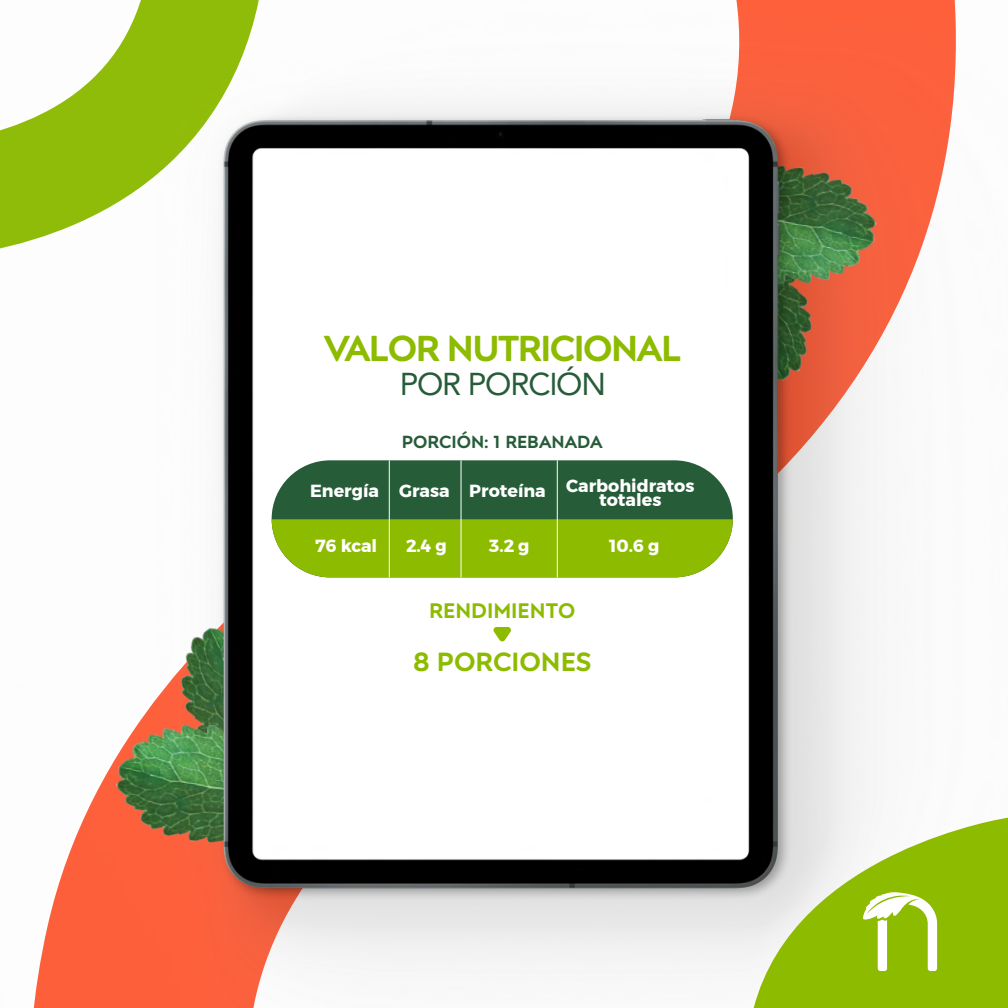
<style>
.page{position:relative;width:1008px;height:1008px;background:#fff}
.page>*{position:absolute;margin:0;border:0;box-sizing:border-box;transform-origin:0 0}
.t1{font:600 36.05px "Posterama 1927";letter-spacing:-.04em;color:#8dbb00}
.t2{font:31.5px "Avenir";letter-spacing:-.04em;color:#275c39}
.t3{font:600 26.25px "Posterama 1927";color:#8dbb00}
.t4{font:600 21px "Posterama 1927";color:#8dbb00}
.t5{font:700 17.5px/14px "Montserrat";color:#fff;text-align:center}
.t6{font:600 17.5px "Posterama 1927";color:#275c39}
</style>
<div class="page">
<img style="left:0;top:0;width:1008px;height:1008px">
<svg style="left:754px;top:818px;width:254px;height:190px;fill:#8dbb00"></svg>
<svg style="left:863px;top:892px;width:74px;height:79px"></svg>
<div style="left:272px;top:460px;width:461px;height:117px;background:#275c39;border-radius:59px"></div>
<svg style="left:272px;top:519px;width:461px;height:58px;background:#92be0e"></svg>
<hr style="left:557px;top:460px;width:1px;height:117px;background:#fff">
<hr style="left:461px;top:460px;width:1px;height:117px;background:#fff">
<hr style="left:389px;top:460px;width:1px;height:117px;background:#fff">
<svg style="left:493px;top:627px;width:19px;height:15px"></svg>
<h1 class="t1" style="left:324px;top:324px;width:359px">VALOR NUTRICIONAL</h1>
<h2 class="t2" style="left:400px;top:358px;width:208px">POR PORCIÓN</h2>
<p class="t6" style="left:402px;top:431px;width:202px">PORCIÓN: 1 REBANADA</p>
<p class="t5" style="left:310px;top:484px;width:71px">Energía</p>
<p class="t5" style="left:566px;top:479px;width:130px">Carbohidratos totales</p>
<p class="t5" style="left:399px;top:484px;width:148px">Grasa Proteína</p>
<p class="t5" style="left:316px;top:539px;width:63px">76 kcal</p>
<p class="t5" style="left:406px;top:539px;width:42px">2.4 g</p>
<p class="t5" style="left:489px;top:539px;width:42px">3.2 g</p>
<p class="t5" style="left:610px;top:539px;width:51px">10.6 g</p>
<p class="t4" style="left:429px;top:597px;width:147px">RENDIMIENTO</p>
<h3 class="t3" style="left:413px;top:644px;width:180px">8 PORCIONES</h3>
</div>
